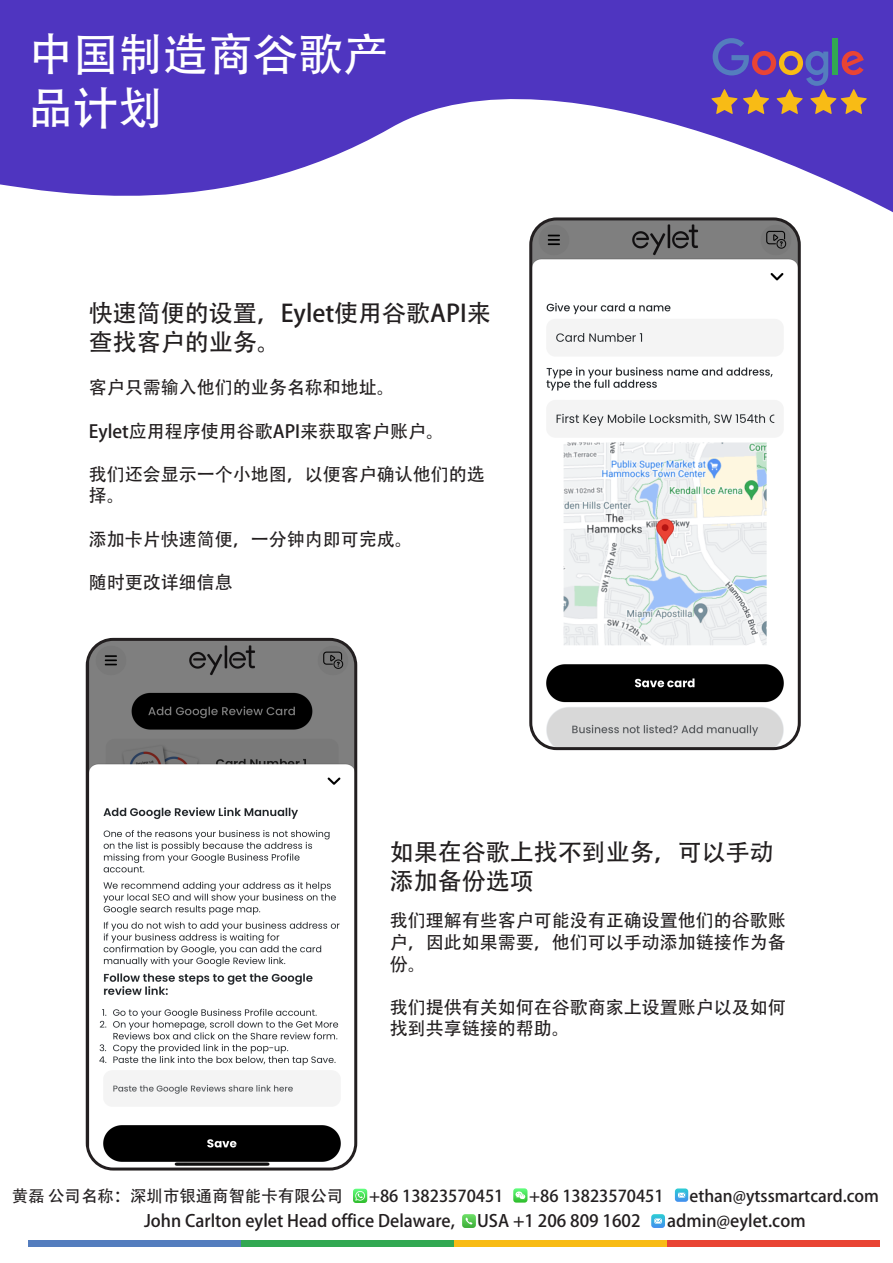
<style>
.page{position:relative;width:893px;height:1263px;background:#fff}
.page>*{position:absolute;margin:0;border:0;box-sizing:border-box;transform-origin:0 0}
.t1{font:45px/54px "Adobe Heiti Std";color:#fff}
.t2{font:24px/28.8px "Adobe Heiti Std";color:#231f20}
.t3{font:18px/21.6px "Adobe Heiti Std";color:#231f20}
.t4{font:16.95px "Adobe Heiti Std";color:#231f20}
.t5{font:16.35px "Adobe Heiti Std";color:#231f20}
</style>
<div class="page">
<svg style="left:0;top:0;width:893px;height:213px;fill:#4f35c0"></svg>
<svg style="left:711px;top:38px;width:156px;height:76px;background:#70529c"></svg>
<div style="left:529px;top:217px;width:272px;height:533px;border:6px solid #231f20;border-radius:24px"></div>
<img style="left:532px;top:220px;width:266px;height:527px">
<div style="left:86px;top:638px;width:271px;height:532px;border:6px solid #231f20;border-radius:24px"></div>
<img style="left:89px;top:641px;width:265px;height:526px">
<div style="left:29px;top:1240px;width:212px;height:6px;background:#547dbe"></div>
<div style="left:241px;top:1240px;width:213px;height:6px;background:#32a852"></div>
<div style="left:454px;top:1240px;width:213px;height:6px;background:#f8bb15"></div>
<div style="left:667px;top:1240px;width:213px;height:6px;background:#e94434"></div>
<svg style="left:651px;top:1214px;width:14px;height:14px"></svg>
<svg style="left:462px;top:1214px;width:14px;height:14px"></svg>
<svg style="left:675px;top:1188px;width:13px;height:14px"></svg>
<svg style="left:353px;top:1189px;width:14px;height:14px"></svg>
<svg style="left:513px;top:1188px;width:14px;height:14px"></svg>
<h1 class="t1" style="left:28px;top:29px;width:361px">中国制造商谷歌产品计划</h1>
<h2 class="t2" style="left:89px;top:299px;width:403px">快速简便的设置，Eylet使用谷歌API来查找客户的业务。</h2>
<p class="t3" style="left:89px;top:377px;width:307px">客户只需输入他们的业务名称和地址。</p>
<p class="t3" style="left:89px;top:421px;width:357px">Eylet应用程序使用谷歌API来获取客户账户。</p>
<p class="t3" style="left:89px;top:464px;width:397px">我们还会显示一个小地图，以便客户确认他们的选择。</p>
<p class="t3" style="left:89px;top:529px;width:325px">添加卡片快速简便，一分钟内即可完成。</p>
<p class="t3" style="left:89px;top:572px;width:145px">随时更改详细信息</p>
<h2 class="t2" style="left:390px;top:838px;width:385px">如果在谷歌上找不到业务，可以手动添加备份选项</h2>
<p class="t3" style="left:390px;top:910px;width:397px;text-align:justify">我们理解有些客户可能没有正确设置他们的谷歌账户，因此如果需要，他们可以手动添加链接作为备份。</p>
<p class="t3" style="left:390px;top:997px;width:397px">我们提供有关如何在谷歌商家上设置账户以及如何找到共享链接的帮助。</p>
<p class="t5" style="left:12px;top:1186px;width:333px">黄磊 公司名称：深圳市银通商智能卡有限公司</p>
<p class="t5" style="left:369px;top:1186px;width:136px">+86 13823570451</p>
<p class="t5" style="left:529px;top:1186px;width:136px">+86 13823570451</p>
<p class="t5" style="left:689px;top:1186px;width:191px">ethan@ytssmartcard.com</p>
<p class="t4" style="left:144px;top:1211px;width:312px">John Carlton eylet Head office Delaware,</p>
<p class="t4" style="left:477px;top:1211px;width:165px">USA +1 206 809 1602</p>
<p class="t4" style="left:667px;top:1211px;width:140px">admin@eylet.com</p>
</div>
